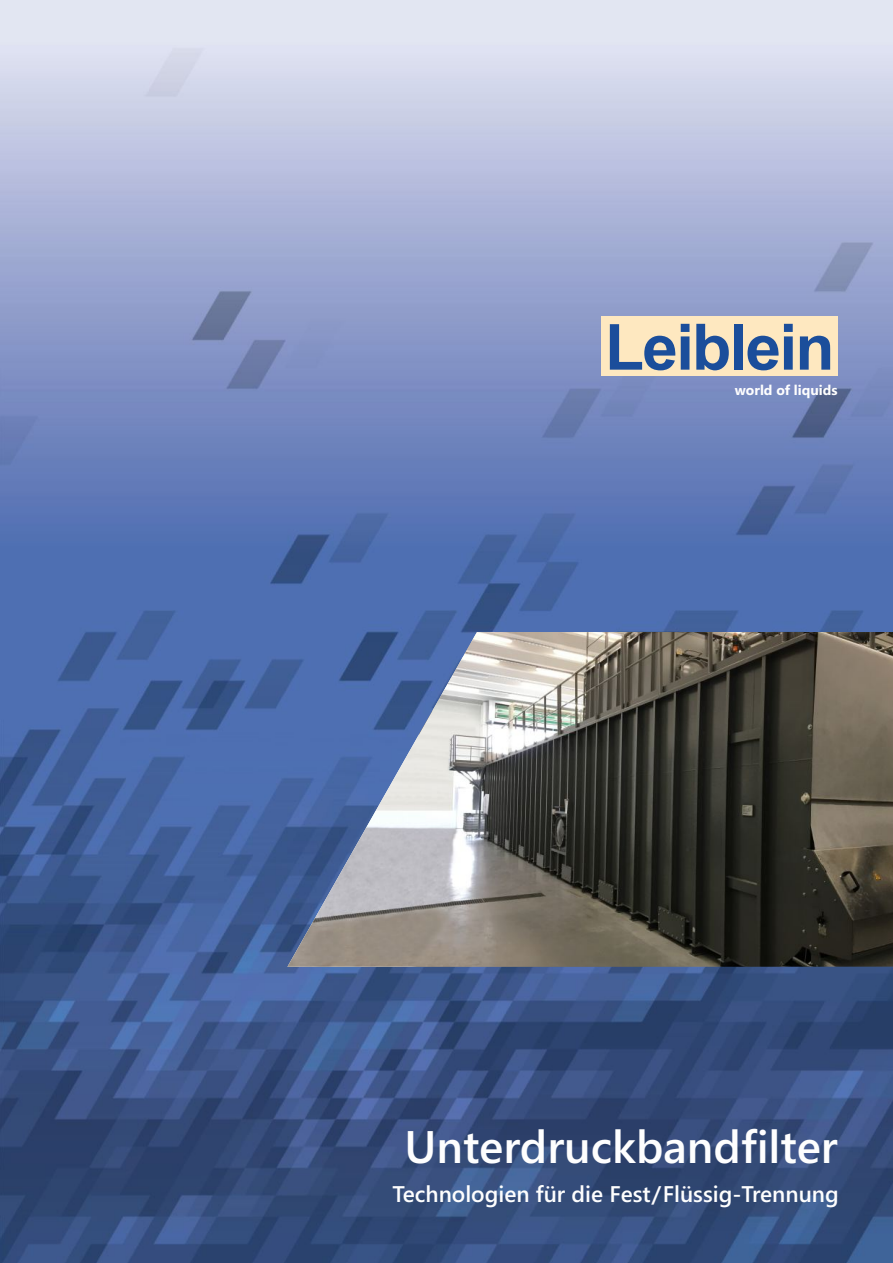
<style>
.page{position:relative;width:893px;height:1263px;background:#fff}
.page>*{position:absolute;margin:0;border:0;box-sizing:border-box;transform-origin:0 0}
.t1{font:600 45.6px "Segoe UI";color:#fefefe}
.t2{font:600 22.65px "Segoe UI";color:#fefefe}
.t3{font:700 13.95px "Segoe UI";color:#fefefe}
</style>
<div class="page">
<img style="left:0;top:0;width:893px;height:1263px">
<div style="left:601px;top:316px;width:237px;height:60px;background:#fee8c0"></div>
<svg style="left:610px;top:324px;width:65px;height:46px"></svg>
<svg style="left:681px;top:324px;width:8px;height:46px"></svg>
<svg style="left:696px;top:324px;width:33px;height:46px"></svg>
<div style="left:734px;top:324px;width:9px;height:46px;background:#1b4e9b"></div>
<svg style="left:747px;top:324px;width:46px;height:46px"></svg>
<svg style="left:800px;top:336px;width:30px;height:34px"></svg>
<img style="left:287px;top:632px;width:606px;height:335px">
<p class="t3" style="left:735px;top:385px;width:104px">world of liquids</p>
<h1 class="t1" style="left:404px;top:1130px;width:435px">Unterdruckbandfilter</h1>
<p class="t2" style="left:392px;top:1186px;width:448px">Technologien für die Fest/Flüssig-Trennung</p>
</div>
